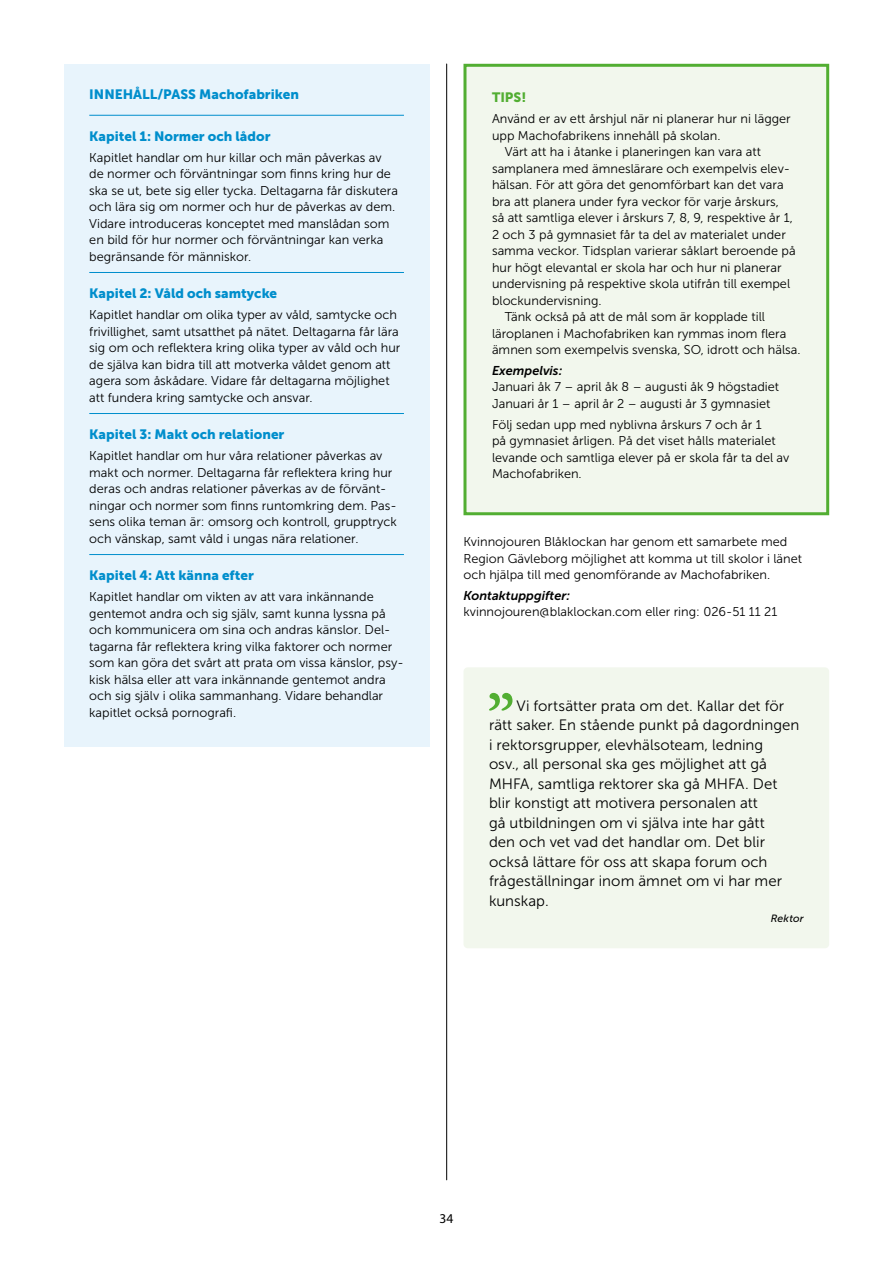
<style>
.page{position:relative;width:893px;height:1263px;background:#fff}
.page>*{position:absolute;margin:0;border:0;box-sizing:border-box;transform-origin:0 0}
.P_citat_10p{font:15px/19.5px "Museo Sans 300";letter-spacing:.005em;color:#000}
.H5_faktaruta_rubrik{font:13.5px "Museo Sans 900";color:#008ecc}
.H5_faktaruta_rubrik-2{font:13.5px "Museo Sans 900";color:#52ae32}
.t1{font:13.5px "Myriad Pro";color:#000}
.P_faktaruta_bröd{font:12.75px/16.5px "Museo Sans 300";color:#000}
.P_faktaruta_bröd-2{font:italic 12.75px "Museo Sans 700";color:#000}
.P_citat_person{font:italic 10.5px "Museo Sans 500";letter-spacing:.015em;color:#000}
.s1{font-family:"Museo Sans 700";font-style:italic}
</style>
<div class="page">
<hr style="left:446px;top:64px;width:1px;height:1116px;background:#000">
<div style="left:64px;top:64px;width:365px;height:682px;background:#e8f4fc"></div>
<hr style="left:89px;top:115px;width:315px;height:1px;background:#008ecc">
<hr style="left:89px;top:272px;width:315px;height:1px;background:#008ecc">
<hr style="left:89px;top:413px;width:315px;height:1px;background:#008ecc">
<hr style="left:89px;top:554px;width:315px;height:1px;background:#008ecc">
<div style="left:465px;top:65px;width:363px;height:449px;background:#f2f7ed"></div>
<div style="left:463px;top:64px;width:366px;height:451px;border:3px solid #52ae32"></div>
<div style="left:463px;top:667px;width:366px;height:281px;background:#f2f7ed;border-radius:4px"></div>
<svg style="left:489px;top:693px;width:23px;height:18px"></svg>
<h5 class="H5_faktaruta_rubrik" style="left:89px;top:87px;width:211px">INNEHÅLL/PASS Machofabriken</h5>
<h5 class="H5_faktaruta_rubrik" style="left:89px;top:129px;width:183px">Kapitel 1: Normer och lådor</h5>
<p class="P_faktaruta_bröd" style="left:89px;top:149px;width:310px">Kapitlet handlar om hur killar och män påverkas av de normer och förväntningar som finns kring hur de ska se ut, bete sig eller tycka. Deltagarna får diskutera och lära sig om normer och hur de påverkas av dem.<br>Vidare introduceras konceptet med manslådan som en bild för hur normer och förväntningar kan verka begränsande för människor.</p>
<h5 class="H5_faktaruta_rubrik" style="left:89px;top:286px;width:189px">Kapitel 2: Våld och samtycke</h5>
<p class="P_faktaruta_bröd" style="left:89px;top:307px;width:313px">Kapitlet handlar om olika typer av våld, samtycke och frivillighet, samt utsatthet på nätet. Deltagarna får lära sig om och reflektera kring olika typer av våld och hur de själva kan bidra till att motverka våldet genom att agera som åskådare. Vidare får deltagarna möjlighet att fundera kring samtycke och ansvar.</p>
<h5 class="H5_faktaruta_rubrik" style="left:89px;top:427px;width:197px">Kapitel 3: Makt och relationer</h5>
<p class="P_faktaruta_bröd" style="left:89px;top:448px;width:309px">Kapitlet handlar om hur våra relationer påverkas av makt och normer. Deltagarna får reflektera kring hur deras och andras relationer påverkas av de förvänt&shy;ningar och normer som finns runtomkring dem. Pas&shy;sens olika teman är: omsorg och kontroll, grupptryck och vänskap, samt våld i ungas nära relationer.</p>
<h5 class="H5_faktaruta_rubrik" style="left:89px;top:568px;width:166px">Kapitel 4: Att känna efter</h5>
<p class="P_faktaruta_bröd" style="left:89px;top:589px;width:316px">Kapitlet handlar om vikten av att vara inkännande gentemot andra och sig själv, samt kunna lyssna på och kommunicera om sina och andras känslor. Del&shy;tagarna får reflektera kring vilka faktorer och normer som kan göra det svårt att prata om vissa känslor, psy&shy;kisk hälsa eller att vara inkännande gentemot andra och sig själv i olika sammanhang. Vidare behandlar kapitlet också pornografi.</p>
<h5 class="H5_faktaruta_rubrik-2" style="left:492px;top:90px;width:36px">TIPS!</h5>
<p class="P_faktaruta_bröd" style="left:492px;top:111px;width:300px">Använd er av ett årshjul när ni planerar hur ni lägger upp Machofabrikens innehåll på skolan.</p>
<p class="P_faktaruta_bröd" style="left:492px;top:144px;width:305px;text-indent:13px">Värt att ha i åtanke i planeringen kan vara att samplanera med ämneslärare och exempelvis elev&shy;hälsan. För att göra det genomförbart kan det vara bra att planera under fyra veckor för varje årskurs,<br>så att samtliga elever i årskurs 7, 8, 9, respektive år 1, 2 och 3 på gymnasiet får ta del av materialet under samma veckor. Tidsplan varierar såklart beroende på hur högt elevantal er skola har och hur ni planerar undervisning på respektive skola utifrån till exempel blockundervisning.</p>
<p class="P_faktaruta_bröd" style="left:492px;top:309px;width:310px;text-indent:13px">Tänk också på att de mål som är kopplade till läroplanen i Machofabriken kan rymmas inom flera ämnen som exempelvis svenska, SO, idrott och hälsa.</p>
<p class="P_faktaruta_bröd-2" style="left:492px;top:363px;width:72px">Exempelvis:</p>
<p class="P_faktaruta_bröd" style="left:492px;top:379px;width:289px">Januari åk 7 – april åk 8 – augusti åk 9 högstadiet</p>
<p class="P_faktaruta_bröd" style="left:492px;top:395px;width:280px">Januari år 1 – april år 2 – augusti år 3 gymnasiet</p>
<p class="P_faktaruta_bröd" style="left:492px;top:416px;width:299px">Följ sedan upp med nyblivna årskurs 7 och år 1<br>på gymnasiet årligen. På det viset hålls materialet levande och samtliga elever på er skola får ta del av Machofabriken.</p>
<p class="P_faktaruta_bröd" style="left:463px;top:533px;width:340px">Kvinnojouren Blåklockan har genom ett samarbete med<br>Region Gävleborg möjlighet att komma ut till skolor i länet och hjälpa till med genomförande av Machofabriken.</p>
<p class="P_faktaruta_bröd" style="left:463px;top:587px;width:315px"><span class="s1">Kontaktuppgifter:<br></span>kvinnojouren@blaklockan.com eller ring: 026-51 11 21</p>
<p class="P_citat_10p" style="left:489px;top:696px;width:312px;text-indent:28px">Vi fortsätter prata om det. Kallar det för rätt saker. En stående punkt på dagordningen i rektorsgrupper, elevhälsoteam, ledning<br>osv., all personal ska ges möjlighet att gå MHFA, samtliga rektorer ska gå MHFA. Det blir konstigt att motivera personalen att<br>gå utbildningen om vi själva inte har gått<br>den och vet vad det handlar om. Det blir också lättare för oss att skapa forum och frågeställningar inom ämnet om vi har mer kunskap.</p>
<p class="P_citat_person" style="left:771px;top:913px;width:34px">Rektor</p>
<p class="t1" style="left:440px;top:1210px;width:15px">34</p>
</div>
